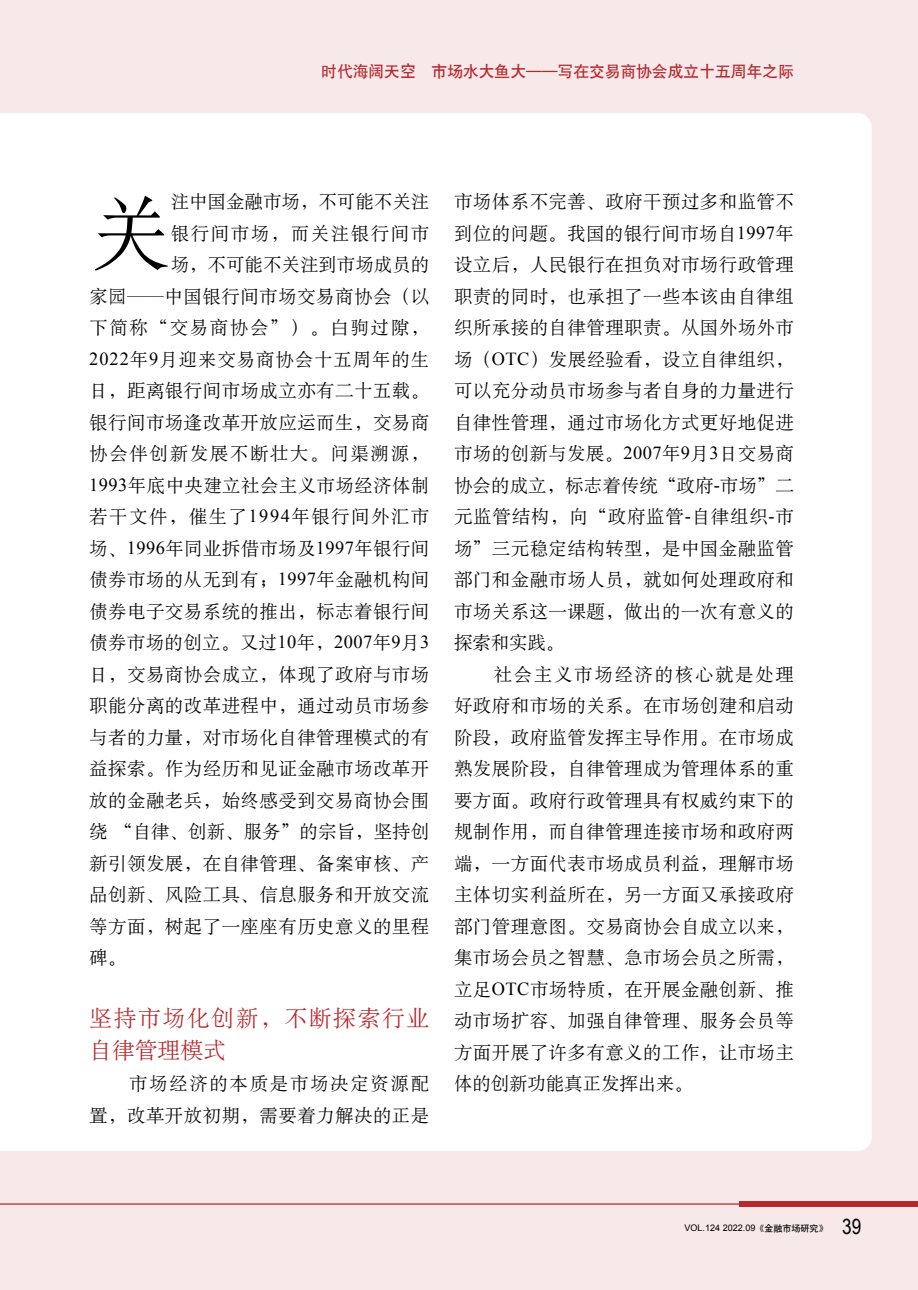
<style>
.page{position:relative;width:918px;height:1290px;background:#f7e9ea}
.page>*{position:absolute;margin:0;border:0;box-sizing:border-box;transform-origin:0 0}
.正文-首段{font:81.38px "H Ya 6 gj";color:#000}
._1级标题{font:22.75px/31.5px "H Ya 6 gj";letter-spacing:.07em;color:#b7282d}
.t1{font:21px "Arial Narrow";color:#000}
.正文{font:18.38px/31.5px "H Ya 6 gj";letter-spacing:.03em;color:#000;text-align:justify}
.正文-首段-2{font:18.38px "H Ya 6 gj";letter-spacing:.03em;color:#000}
.正文-首段-3{font:18.38px "H Ya 6 gj";letter-spacing:.095em;color:#000}
.正文-2{font:18.38px/31.5px "H Ya 6 gj";letter-spacing:.095em;color:#000;text-align:right}
.正文-首段-4{font:18.38px "H Ya 6 gj";letter-spacing:.005em;color:#000}
.正文-首段-5{font:18.38px "H Ya 6 gj";letter-spacing:.05em;color:#000}
.正文-首段-6{font:18.38px "H Ya 6 gj";letter-spacing:.085em;color:#000}
.正文-首段-7{font:18.38px "H Ya 6 gj";letter-spacing:.01em;color:#000}
.正文-首段-8{font:18.38px "H Ya 6 gj";letter-spacing:.09em;color:#000}
.页眉_右上角{font:15.75px "H Yb 1 gj";color:#b7282d}
.t2{font:9.1px "Arial";color:#000}
.s1{font-family:"Times New Roman"}
.s2{font-family:"H Yb 1 gj"}
</style>
<div class="page">
<div style="left:0;top:113px;width:871px;height:1038px;background:#fff"></div>
<div style="left:739px;top:1201px;width:179px;height:6px;background:#b7282d"></div>
<hr style="left:0;top:1203px;width:918px;height:1px;background:#b7282d">
<p class="页眉_右上角" style="left:321px;top:64px;width:474px">时代海阔天空 市场水大鱼大——写在交易商协会成立十五周年之际</p>
<p class="正文-首段" style="left:89px;top:193px;width:83px">关</p>
<p class="正文-首段-4" style="left:171px;top:192px;width:260px">注中国金融市场，不可能不关注</p>
<p class="正文-首段-8" style="left:171px;top:224px;width:260px">银行间市场，而关注银行间市</p>
<p class="正文-首段-4" style="left:171px;top:255px;width:260px">场，不可能不关注到市场成员的</p>
<p class="正文-首段-2" style="left:89px;top:287px;width:341px">家园——中国银行间市场交易商协会（以</p>
<p class="正文-首段-3" style="left:89px;top:318px;width:341px">下简称“交易商协会”）。白驹过隙，</p>
<p class="正文-首段-5" style="left:89px;top:350px;width:341px"><span class="s1">2022</span>年<span class="s1">9</span>月迎来交易商协会十五周年的生</p>
<p class="正文-首段-2" style="left:89px;top:381px;width:341px">日，距离银行间市场成立亦有二十五载。</p>
<p class="正文-首段-2" style="left:89px;top:413px;width:341px">银行间市场逢改革开放应运而生，交易商</p>
<p class="正文-首段-3" style="left:89px;top:444px;width:341px">协会伴创新发展不断壮大。问渠溯源，</p>
<p class="正文-首段-2" style="left:89px;top:476px;width:341px"><span class="s1">1993</span>年底中央建立社会主义市场经济体制</p>
<p class="正文-首段-6" style="left:89px;top:507px;width:341px">若干文件，催生了<span class="s1">1994</span>年银行间外汇市</p>
<p class="正文-首段-2" style="left:89px;top:539px;width:341px">场、<span class="s1">1996</span>年同业拆借市场及<span class="s1">1997</span>年银行间</p>
<p class="正文-首段-2" style="left:89px;top:570px;width:341px">债券市场的从无到有；<span class="s1">1997</span>年金融机构间</p>
<p class="正文-首段-2" style="left:89px;top:602px;width:341px">债券电子交易系统的推出，标志着银行间</p>
<p class="正文-首段-2" style="left:89px;top:633px;width:341px">债券市场的创立。又过<span class="s1">10</span>年，<span class="s1">2007</span>年<span class="s1">9</span>月<span class="s1">3</span></p>
<p class="正文-首段-2" style="left:89px;top:665px;width:341px">日，交易商协会成立，体现了政府与市场</p>
<p class="正文-首段-2" style="left:89px;top:696px;width:341px">职能分离的改革进程中，通过动员市场参</p>
<p class="正文-首段-2" style="left:89px;top:728px;width:341px">与者的力量，对市场化自律管理模式的有</p>
<p class="正文-首段-2" style="left:89px;top:759px;width:341px">益探索。作为经历和见证金融市场改革开</p>
<p class="正文-首段-2" style="left:89px;top:791px;width:341px">放的金融老兵，始终感受到交易商协会围</p>
<p class="正文-首段-7" style="left:89px;top:822px;width:341px">绕 “自律、创新、服务”的宗旨，坚持创</p>
<p class="正文-首段-2" style="left:89px;top:854px;width:341px">新引领发展，在自律管理、备案审核、产</p>
<p class="正文-首段-2" style="left:89px;top:885px;width:341px">品创新、风险工具、信息服务和开放交流</p>
<p class="正文-首段-2" style="left:89px;top:917px;width:341px">等方面，树起了一座座有历史意义的里程</p>
<p class="正文-首段-2" style="left:89px;top:948px;width:38px">碑。</p>
<p class="_1级标题" style="left:89px;top:1003px;width:341px">坚持市场化创新，不断探索行业自律管理模式</p>
<p class="正文-2" style="left:89px;top:1068px;width:341px">市场经济的本质是市场决定资源配<br>置，改革开放初期，需要着力解决的正是</p>
<p class="正文" style="left:454px;top:186px;width:341px">市场体系不完善、政府干预过多和监管不到位的问题。我国的银行间市场自<span class="s1">1997</span>年设立后，人民银行在担负对市场行政管理职责的同时，也承担了一些本该由自律组织所承接的自律管理职责。从国外场外市场（<span class="s1">OTC</span>）发展经验看，设立自律组织，可以充分动员市场参与者自身的力量进行自律性管理，通过市场化方式更好地促进市场的创新与发展。<span class="s1">2007</span>年<span class="s1">9</span>月<span class="s1">3</span>日交易商协会的成立，标志着传统“政府<span class="s1">-</span>市场”二元监管结构，向“政府监管<span class="s1">-</span>自律组织<span class="s1">-</span>市场”三元稳定结构转型，是中国金融监管部门和金融市场人员，就如何处理政府和市场关系这一课题，做出的一次有意义的探索和实践。</p>
<p class="正文" style="left:454px;top:658px;width:341px;text-indent:40px">社会主义市场经济的核心就是处理好政府和市场的关系。在市场创建和启动阶段，政府监管发挥主导作用。在市场成熟发展阶段，自律管理成为管理体系的重要方面。政府行政管理具有权威约束下的规制作用，而自律管理连接市场和政府两端，一方面代表市场成员利益，理解市场主体切实利益所在，另一方面又承接政府部门管理意图。交易商协会自成立以来，集市场会员之智慧、急市场会员之所需，立足<span class="s1">OTC</span>市场特质，在开展金融创新、推动市场扩容、加强自律管理、服务会员等方面开展了许多有意义的工作，让市场主体的创新功能真正发挥出来。</p>
<p class="t2" style="left:684px;top:1222px;width:145px">VOL.124 2022.09<span class="s2">《金融市场研究》</span></p>
<p class="t1" style="left:842px;top:1211px;width:21px">39</p>
</div>
